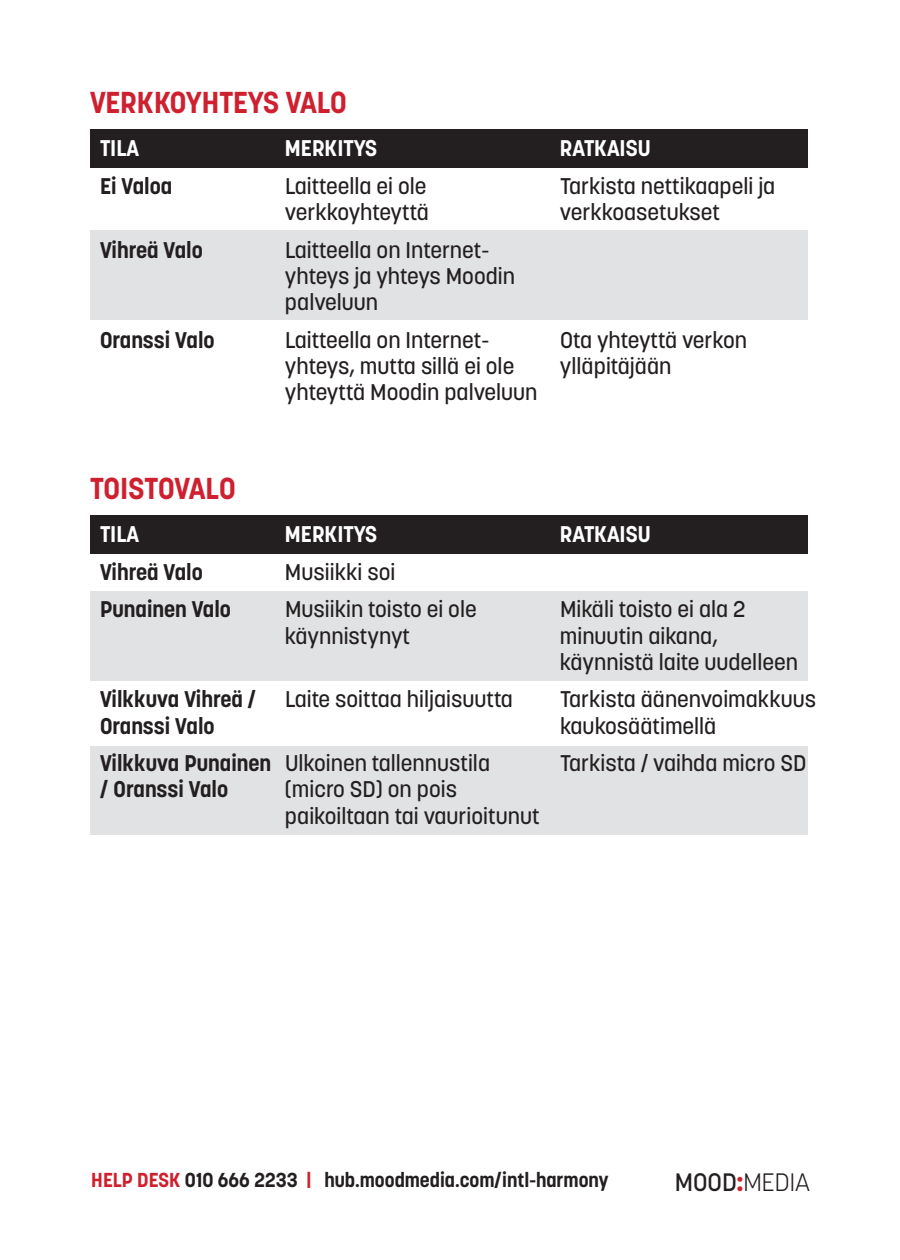
<style>
.page{position:relative;width:900px;height:1260px;background:#fff}
.page>*{position:absolute;margin:0;border:0;box-sizing:border-box;transform-origin:0 0}
.t1{font:700 30px "Korolev";color:#cf202f}
.t2{font:300 25px "Korolev";color:#231f20}
.t3{font:500 22.5px/26.2px "Korolev";color:#231f20}
.t4{font:700 22.5px "Korolev";color:#231f20}
.t5{font:700 22.5px "Korolev";color:#fff}
.t6{font:700 20px "Korolev";color:#231f20}
.s1{font-weight:700}
.s2{color:#cf202f}
.s3{font-weight:500}
.s4{font-weight:800;color:#cf202f}
</style>
<div class="page">
<div style="left:90px;top:129px;width:718px;height:39px;background:#231f20"></div>
<div style="left:90px;top:515px;width:718px;height:39px;background:#231f20"></div>
<div style="left:90px;top:230px;width:718px;height:90px;background:#e1e2e4"></div>
<div style="left:90px;top:591px;width:718px;height:90px;background:#e1e2e4"></div>
<div style="left:90px;top:746px;width:718px;height:89px;background:#e1e2e4"></div>
<p class="t1" style="left:90px;top:83px;width:258px">VERKKOYHTEYS VALO</p>
<p class="t5" style="left:100px;top:134px;width:40px">TILA</p>
<p class="t5" style="left:285px;top:134px;width:94px">MERKITYS</p>
<p class="t5" style="left:560px;top:134px;width:92px">RATKAISU</p>
<p class="t4" style="left:100px;top:172px;width:74px">Ei Valoa</p>
<p class="t3" style="left:285px;top:173px;width:143px">Laitteella ei ole</p>
<p class="t3" style="left:560px;top:173px;width:217px">Tarkista nettikaapeli ja</p>
<p class="t3" style="left:285px;top:199px;width:145px">verkkoyhteyttä</p>
<p class="t3" style="left:560px;top:199px;width:161px">verkkoasetukset</p>
<p class="t4" style="left:100px;top:235px;width:105px">Vihreä Valo</p>
<p class="t3" style="left:285px;top:236px;width:232px">Laitteella on Internet&shy;yhteys ja yhteys Moodin palveluun</p>
<p class="t4" style="left:100px;top:325px;width:116px">Oranssi Valo</p>
<p class="t3" style="left:285px;top:326px;width:206px">Laitteella on Internet-</p>
<p class="t3" style="left:560px;top:326px;width:189px">Ota yhteyttä verkon</p>
<p class="t3" style="left:285px;top:353px;width:231px">yhteys, mutta sillä ei ole</p>
<p class="t3" style="left:560px;top:353px;width:113px">ylläpitäjään</p>
<p class="t3" style="left:285px;top:379px;width:254px">yhteyttä Moodin palveluun</p>
<p class="t1" style="left:90px;top:469px;width:147px">TOISTOVALO</p>
<p class="t5" style="left:100px;top:520px;width:40px">TILA</p>
<p class="t5" style="left:285px;top:520px;width:94px">MERKITYS</p>
<p class="t5" style="left:560px;top:520px;width:92px">RATKAISU</p>
<p class="t4" style="left:100px;top:558px;width:105px">Vihreä Valo</p>
<p class="t3" style="left:285px;top:559px;width:112px">Musiikki soi</p>
<p class="t4" style="left:100px;top:595px;width:133px">Punainen Valo</p>
<p class="t3" style="left:285px;top:596px;width:193px">Musiikin toisto ei ole</p>
<p class="t3" style="left:560px;top:596px;width:187px">Mikäli toisto ei ala 2</p>
<p class="t3" style="left:285px;top:623px;width:127px">käynnistynyt</p>
<p class="t3" style="left:560px;top:623px;width:239px">minuutin aikana, käynnistä laite uudelleen</p>
<p class="t4" style="left:100px;top:685px;width:158px">Vilkkuva Vihreä /</p>
<p class="t3" style="left:285px;top:686px;width:230px">Laite soittaa hiljaisuutta</p>
<p class="t3" style="left:560px;top:686px;width:258px">Tarkista äänenvoimakkuus</p>
<p class="t4" style="left:100px;top:712px;width:116px">Oranssi Valo</p>
<p class="t3" style="left:560px;top:713px;width:158px">kaukosäätimellä</p>
<p class="t3" style="left:100px;top:750px;width:392px"><span class="s1">Vilkkuva Punainen</span> Ulkoinen tallennustila</p>
<p class="t3" style="left:560px;top:750px;width:248px">Tarkista / vaihda micro SD</p>
<p class="t4" style="left:100px;top:775px;width:130px">/ Oranssi Valo</p>
<p class="t3" style="left:285px;top:776px;width:174px">(micro SD) on pois</p>
<p class="t3" style="left:285px;top:803px;width:256px">paikoiltaan tai vaurioitunut</p>
<p class="t6" style="left:91px;top:1167px;width:519px"><span class="s2">HELP DESK</span> 010 666 2233 <span class="s2">|</span> hub.moodmedia.com/intl-harmony</p>
<p class="t2" style="left:675px;top:1167px;width:137px"><span class="s3">MOOD</span><span class="s4">:</span>MEDIA</p>
</div>
